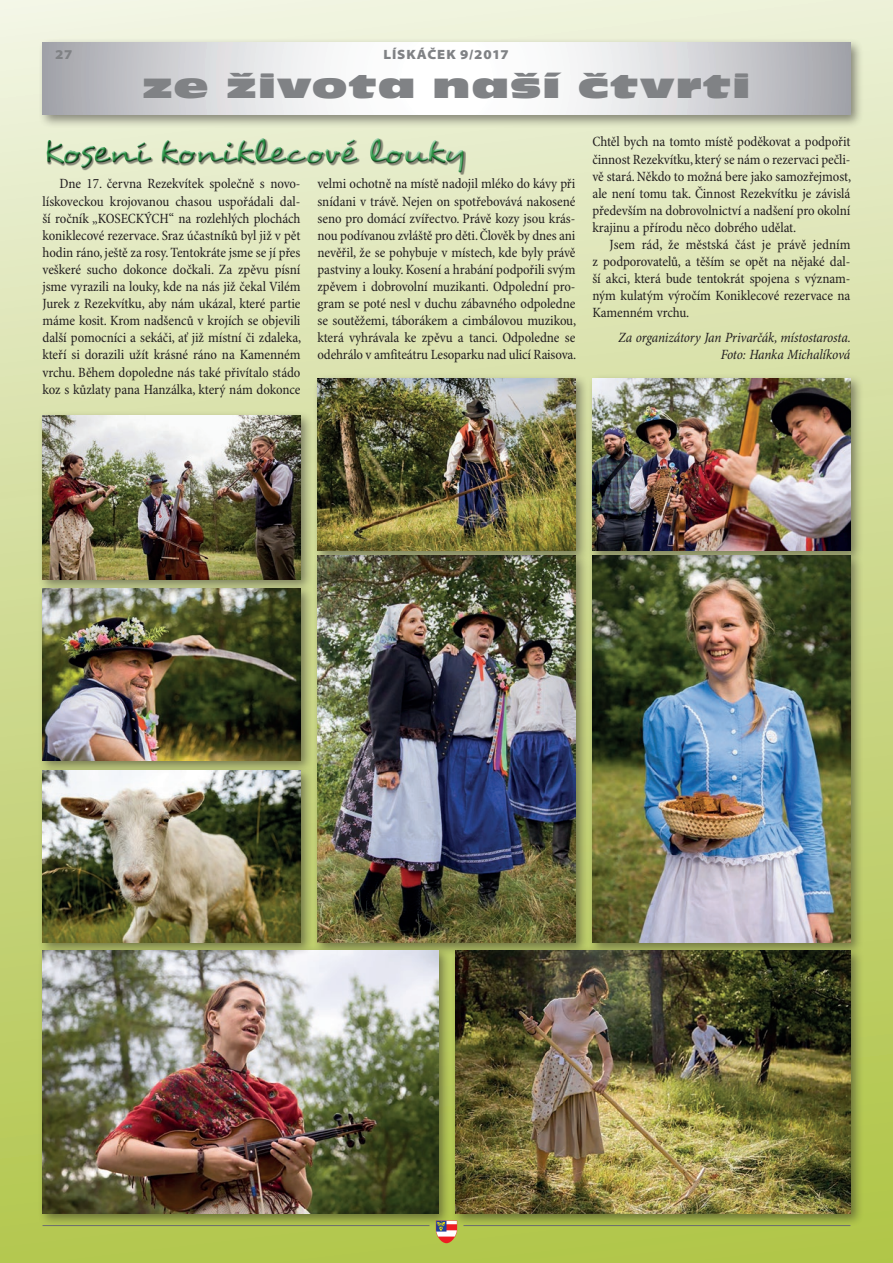
<style>
.page{position:relative;width:893px;height:1263px;background:#fff}
.page>*{position:absolute;margin:0;border:0;box-sizing:border-box;transform-origin:0 0}
.t1{font:36px "Desyrel";letter-spacing:-.015em;color:#2b9445}
.t2{font:34.5px "Antique Olive Nord DOT";letter-spacing:.035em;color:#808285;scale:1.2 1}
.t3{font:condensed 14.25px/17.1px "Minion Pro";letter-spacing:-.005em;color:#231f20;text-align:justify}
.t4{font:italic condensed 14.25px/17.1px "Minion Pro";letter-spacing:-.01em;color:#231f20;text-align:right}
.t5{font:900 semi-expanded 13.5px "Myriad Pro";letter-spacing:.06em;color:#808285}
</style>
<div class="page">
<div style="left:0;top:0;width:893px;height:1263px;background:linear-gradient(to bottom,#edf1db,#b0c447)"></div>
<svg style="left:436px;top:1227px;width:21px;height:16px"></svg>
<div style="left:313px;top:551px;width:276px;height:405px;background:#231f20;opacity:.5"></div>
<img style="left:317px;top:564px;width:258px;height:378px">
<div style="left:313px;top:374px;width:276px;height:190px;background:#231f20;opacity:.5"></div>
<img style="left:317px;top:378px;width:258px;height:172px">
<div style="left:450px;top:945px;width:414px;height:282px;background:#231f20;opacity:.5"></div>
<img style="left:455px;top:950px;width:395px;height:264px">
<div style="left:38px;top:945px;width:413px;height:282px;background:#231f20;opacity:.5"></div>
<img style="left:43px;top:950px;width:395px;height:264px">
<div style="left:38px;top:584px;width:276px;height:190px;background:#231f20;opacity:.5"></div>
<img style="left:43px;top:592px;width:257px;height:168px">
<div style="left:38px;top:411px;width:276px;height:181px;background:#231f20;opacity:.5"></div>
<img style="left:43px;top:416px;width:257px;height:163px">
<div style="left:588px;top:551px;width:276px;height:405px;background:#231f20;opacity:.5"></div>
<img style="left:592px;top:564px;width:258px;height:378px">
<div style="left:588px;top:374px;width:276px;height:190px;background:#231f20;opacity:.5"></div>
<img style="left:592px;top:378px;width:258px;height:172px">
<div style="left:44px;top:136px;width:421px;height:36px;background:#e9eecf"></div>
<div style="left:45px;top:138px;width:421px;height:37px;background:#231f20;opacity:.75"></div>
<div style="left:38px;top:766px;width:276px;height:190px;background:#231f20;opacity:.5"></div>
<img style="left:43px;top:770px;width:257px;height:172px">
<div style="left:38px;top:38px;width:826px;height:90px;background:#231f20;opacity:.5"></div>
<svg style="left:43px;top:43px;width:807px;height:72px"></svg>
<p class="t5" style="left:55px;top:47px;width:19px">27</p>
<p class="t5" style="left:384px;top:47px;width:127px">LÍSKÁČEK 9/2017</p>
<h2 class="t2" style="left:142px;top:67px;width:508px">ze života naší čtvrti</h2>
<h1 class="t1" style="left:43px;top:129px;width:424px">Kosení koniklecové louky</h1>
<p class="t3" style="left:43px;top:176px;width:260px;text-indent:17px">Dne 17. června Rezekvítek společně s novo&shy;lískoveckou krojovanou chasou uspořádali dal&shy;ší ročník „KOSECKÝCH“ na rozlehlých plochách koniklecové rezervace. Sraz účastníků byl již v pět hodin ráno, ještě za rosy. Tentokráte jsme se jí přes veškeré sucho dokonce dočkali. Za zpěvu písní jsme vyrazili na louky, kde na nás již čekal Vilém Jurek z Rezekvítku, aby nám ukázal, které partie máme kosit. Krom nadšenců v krojích se objevili další pomocníci a sekáči, ať již místní či zdaleka, kteří si dorazili užít krásné ráno na Kamenném vrchu. Během dopoledne nás také přivítalo stádo koz s kůzlaty pana Hanzálka, který nám dokonce</p>
<p class="t3" style="left:317px;top:176px;width:260px">velmi ochotně na místě nadojil mléko do kávy při snídani v trávě. Nejen on spotřebovává nakosené seno pro domácí zvířectvo. Právě kozy jsou krás&shy;nou podívanou zvláště pro děti. Člověk by dnes ani nevěřil, že se pohybuje v místech, kde byly právě pastviny a louky. Kosení a hrabání podpořili svým zpěvem i dobrovolní muzikanti. Odpolední pro&shy;gram se poté nesl v duchu zábavného odpoledne se soutěžemi, táborákem a cimbálovou muzikou, která vyhrávala ke zpěvu a tanci. Odpoledne se odehrálo v amfiteátru Lesoparku nad ulicí Raisova.</p>
<p class="t3" style="left:592px;top:134px;width:260px">Chtěl bych na tomto místě poděkovat a podpořit činnost Rezekvítku, který se nám o rezervaci pečli&shy;vě stará. Někdo to možná bere jako samozřejmost, ale není tomu tak. Činnost Rezekvítku je závislá především na dobrovolnictví a nadšení pro okolní krajinu a přírodu něco dobrého udělat.</p>
<p class="t3" style="left:592px;top:237px;width:260px;text-indent:17px">Jsem rád, že městská část je právě jedním z podporovatelů, a těším se opět na nějaké dal&shy;ší akci, která bude tentokrát spojena s význam&shy;ným kulatým výročím Koniklecové rezervace na Kamenném vrchu.</p>
<p class="t4" style="left:618px;top:329px;width:234px">Za organizátory Jan Privarčák, místostarosta.<br>Foto: Hanka Michalíková</p>
</div>
